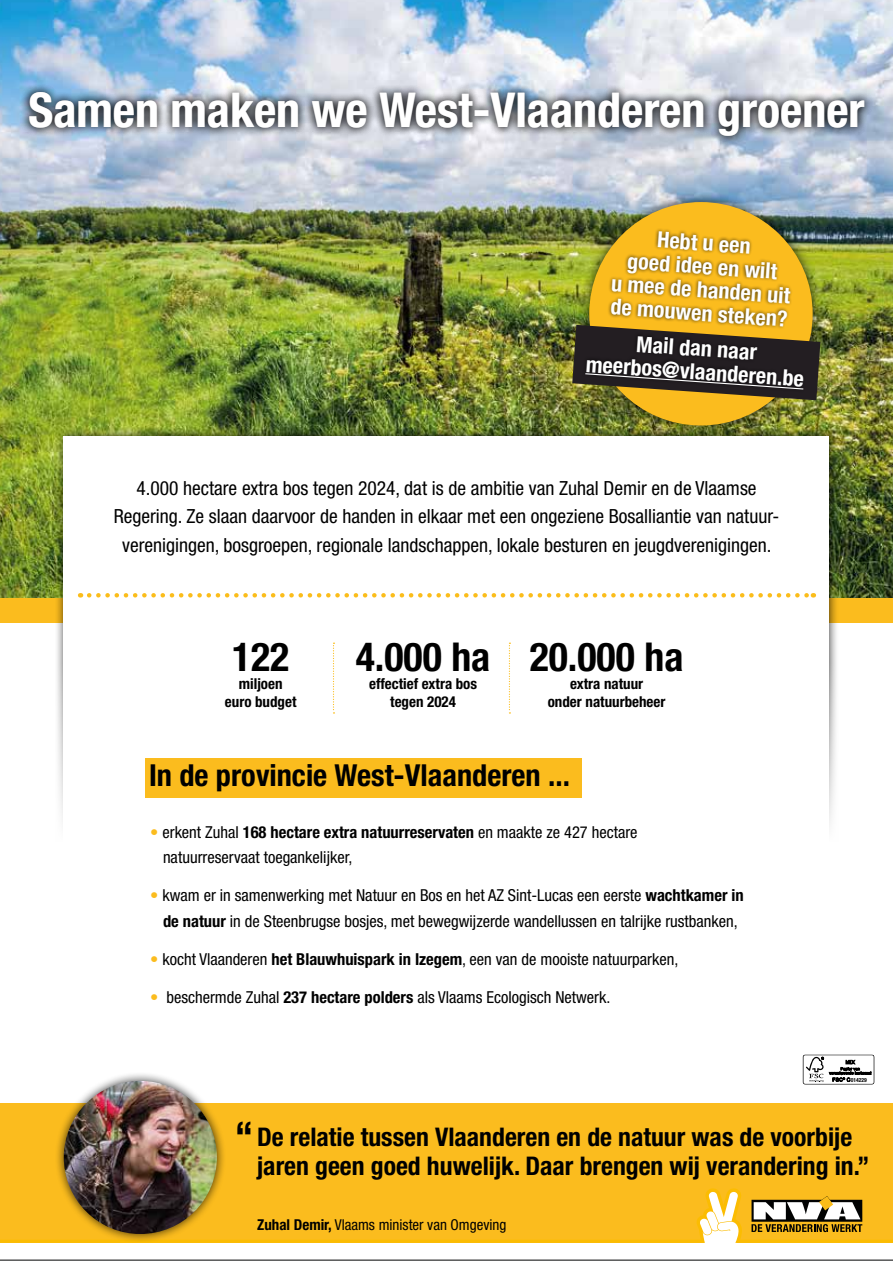
<style>
.page{position:relative;width:893px;height:1263px;background:#fff}
.page>*{position:absolute;margin:0;border:0;box-sizing:border-box;transform-origin:0 0}
.t1{font:700 condensed 48px "Helvetica Neue LT Std";color:#fff}
.t2{font:700 condensed 39.75px "Helvetica Neue LT Std";color:#000}
.t3{font:700 condensed 30.3px "Helvetica Neue LT Std";color:#000}
.t4{font:700 condensed 25.65px/29px "Helvetica Neue LT Std";color:#000}
.t5{font:700 condensed 22.2px/23.4px "Helvetica Neue LT Std";color:#fff;text-align:center}
.t6{font:condensed 19.5px/28.5px "Helvetica Neue LT Std";color:#000;text-align:center}
.t7{font:condensed 16.5px/25.5px "Helvetica Neue LT Std";color:#000}
.t8{font:700 condensed 15px/18px "Helvetica Neue LT Std";color:#000;text-align:center}
.t9{font:condensed 15px "Helvetica Neue LT Std";color:#000}
.t10{font:700 condensed 5.55px "Helvetica Neue LT Std";color:#000}
.s1{color:#fbbc1e}
.s2{font-weight:700}
</style>
<div class="page">
<div style="left:0;top:583px;width:893px;height:40px;background:#fbbc1e"></div>
<img style="left:0;top:0;width:893px;height:597px">
<div style="left:579px;top:191px;width:244px;height:245px;background:#000;opacity:.75"></div>
<div style="left:589px;top:202px;width:224px;height:223px;background:#fbbc1e;border-radius:50%"></div>
<svg style="left:572px;top:223px;width:248px;height:177px"></svg>
<div style="left:54px;top:427px;width:785px;height:713px;background:#000;opacity:.75"></div>
<div style="left:64px;top:436px;width:765px;height:694px;background:#fff"></div>
<svg style="left:89px;top:593px;width:725px;height:4px"></svg>
<div style="left:48px;top:662px;width:809px;height:487px;background:#fff"></div>
<svg style="left:333px;top:643px;width:1px;height:70px"></svg>
<svg style="left:509px;top:643px;width:1px;height:70px"></svg>
<div style="left:145px;top:758px;width:436px;height:39px;background:#fbbc1e"></div>
<div style="left:0;top:1103px;width:893px;height:151px;background:#fbbc1e"></div>
<svg style="left:0;top:1188px;width:893px;height:72px"></svg>
<div style="left:20px;top:83px;width:854px;height:62px;background:#000;opacity:.75"></div>
<div style="left:54px;top:1071px;width:172px;height:172px;background:#000;opacity:.75"></div>
<img style="left:64px;top:1081px;width:153px;height:153px;border-radius:77px">
<svg style="left:803px;top:1054px;width:71px;height:30px"></svg>
<h1 class="t1" style="left:28px;top:81px;width:838px">Samen maken we West-Vlaanderen groener</h1>
<h3 class="t5" style="left:615px;top:224px;width:181px;rotate:4deg">Hebt u een<br>goed idee en wilt<br>u mee de handen uit de mouwen steken?</h3>
<h3 class="t5" style="left:588px;top:328px;width:220px;rotate:4deg">Mail dan naar meerbos@vlaanderen.be</h3>
<p class="t6" style="left:114px;top:473px;width:667px">4.000 hectare extra bos tegen 2024, dat is de ambitie van Zuhal Demir en de Vlaamse<br>Regering. Ze slaan daarvoor de handen in elkaar met een ongeziene Bosalliantie van natuur&shy;verenigingen, bosgroepen, regionale landschappen, lokale besturen en jeugdverenigingen.</p>
<h2 class="t2" style="left:232px;top:633px;width:59px">122</h2>
<p class="t8" style="left:225px;top:674px;width:73px">miljoen euro budget</p>
<h2 class="t2" style="left:356px;top:633px;width:136px">4.000 ha</h2>
<p class="t8" style="left:369px;top:674px;width:110px">effectief extra bos tegen 2024</p>
<h2 class="t2" style="left:530px;top:633px;width:155px">20.000 ha</h2>
<p class="t8" style="left:548px;top:674px;width:119px">extra natuur<br>onder natuurbeheer</p>
<h3 class="t3" style="left:149px;top:757px;width:422px">In de provincie West-Vlaanderen ...</h3>
<p class="t7" style="left:163px;top:819px;width:476px;text-indent:-13px"><span class="s1">•</span> erkent Zuhal <span class="s2">168 hectare extra natuurreservaten</span> en maakte ze 427 hectare natuurreservaat toegankelijker,</p>
<p class="t7" style="left:150px;top:883px;width:595px;text-align:center"><span class="s1">•</span> kwam er in samenwerking met Natuur en Bos en het AZ Sint-Lucas een eerste <span class="s2">wachtkamer in de natuur</span> in de Steenbrugse bosjes, met bewegwijzerde wandellussen en talrijke rustbanken,</p>
<p class="t7" style="left:150px;top:946px;width:530px"><span class="s1">•</span> kocht Vlaanderen <span class="s2">het Blauwhuispark in Izegem</span>, een van de mooiste natuurparken,</p>
<p class="t7" style="left:150px;top:985px;width:462px"><span class="s1">•</span> beschermde Zuhal <span class="s2">237 hectare polders</span> als Vlaams Ecologisch Netwerk.</p>
<p class="t10" style="left:851px;top:1076px;width:18px">014229</p>
<h2 class="t2" style="left:235px;top:1112px;width:20px">“</h2>
<h3 class="t4" style="left:257px;top:1122px;width:614px">De relatie tussen Vlaanderen en de natuur was de voorbije jaren geen goed huwelijk. Daar brengen wij verandering in.”</h3>
<p class="t9" style="left:257px;top:1216px;width:251px"><span class="s2">Zuhal Demir,</span> Vlaams minister van Omgeving</p>
</div>
